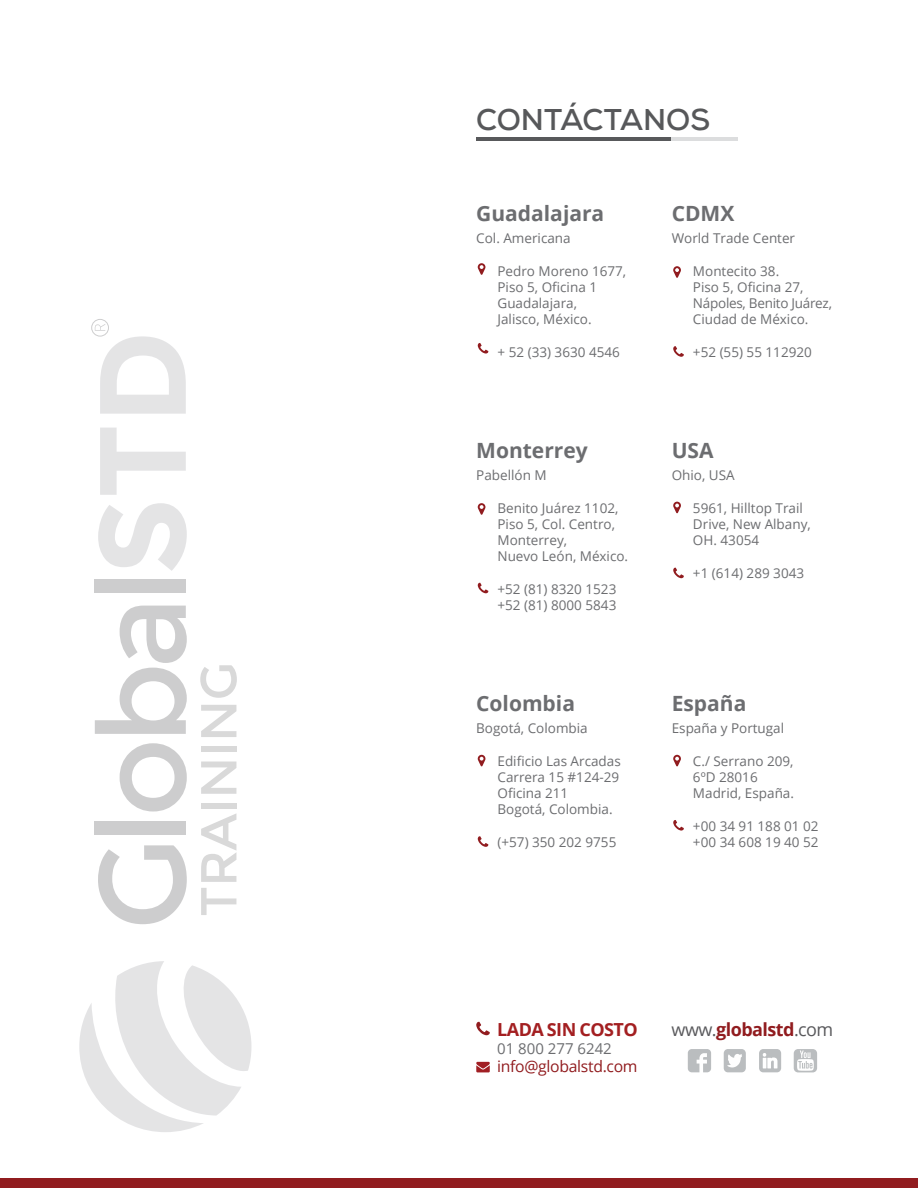
<style>
.page{position:relative;width:918px;height:1188px;background:#fff}
.page>*{position:absolute;margin:0;border:0;box-sizing:border-box;transform-origin:0 0}
.t1{font:700 30px "Nexa";color:#57585a}
.t2{font:700 21px "Open Sans";color:#6c6d70}
.t3{font:700 18px "Open Sans";letter-spacing:-.03em;color:#911c1f}
.t4{font:700 18px "Open Sans";letter-spacing:-.03em;color:#a31f21}
.t5{font:15.75px "Open Sans";letter-spacing:-.02em;color:#911c1f}
.t6{font:15px "Open Sans";color:#6c6d70}
.t7{font:13.5px/16.2px "Open Sans";color:#6c6d70}
.s1{font-weight:400;color:#59595c}
</style>
<div class="page">
<div style="left:0;top:1179px;width:918px;height:9px;background:#911c1f"></div>
<svg style="left:98px;top:845px;width:89px;height:79px"></svg>
<div style="left:95px;top:821px;width:91px;height:14px;background:#cdcdce"></div>
<svg style="left:120px;top:743px;width:67px;height:69px"></svg>
<svg style="left:95px;top:606px;width:92px;height:128px"></svg>
<div style="left:95px;top:579px;width:91px;height:14px;background:#cdcdce"></div>
<svg style="left:98px;top:503px;width:89px;height:68px"></svg>
<svg style="left:100px;top:428px;width:86px;height:67px"></svg>
<svg style="left:91px;top:319px;width:95px;height:95px"></svg>
<svg style="left:201px;top:888px;width:35px;height:27px"></svg>
<svg style="left:201px;top:814px;width:35px;height:68px"></svg>
<div style="left:201px;top:803px;width:35px;height:6px;background:#d9d9d9"></div>
<svg style="left:201px;top:762px;width:35px;height:32px"></svg>
<div style="left:201px;top:746px;width:35px;height:6px;background:#d9d9d9"></div>
<svg style="left:201px;top:705px;width:35px;height:32px"></svg>
<svg style="left:200px;top:665px;width:37px;height:33px"></svg>
<svg style="left:79px;top:961px;width:172px;height:171px"></svg>
<svg style="left:724px;top:1049px;width:22px;height:23px"></svg>
<svg style="left:759px;top:1049px;width:22px;height:23px"></svg>
<svg style="left:794px;top:1049px;width:23px;height:23px"></svg>
<svg style="left:688px;top:1049px;width:23px;height:23px"></svg>
<hr style="left:476px;top:137px;width:196px;height:4px;background:#58595b">
<hr style="left:672px;top:137px;width:66px;height:4px;background:#dcddde">
<svg style="left:673px;top:266px;width:8px;height:12px"></svg>
<svg style="left:478px;top:263px;width:7px;height:12px"></svg>
<svg style="left:478px;top:755px;width:7px;height:11px"></svg>
<svg style="left:673px;top:502px;width:8px;height:11px"></svg>
<svg style="left:673px;top:755px;width:8px;height:11px"></svg>
<svg style="left:673px;top:346px;width:11px;height:11px"></svg>
<svg style="left:478px;top:343px;width:10px;height:11px"></svg>
<svg style="left:478px;top:836px;width:10px;height:11px"></svg>
<svg style="left:673px;top:568px;width:11px;height:10px"></svg>
<svg style="left:673px;top:820px;width:11px;height:11px"></svg>
<svg style="left:478px;top:503px;width:7px;height:12px"></svg>
<svg style="left:478px;top:583px;width:10px;height:10px"></svg>
<svg style="left:476px;top:1022px;width:14px;height:13px"></svg>
<svg style="left:476px;top:1062px;width:14px;height:10px"></svg>
<p class="t1" style="left:476px;top:100px;width:235px">CONTÁCTANOS</p>
<p class="t2" style="left:476px;top:198px;width:130px">Guadalajara</p>
<p class="t7" style="left:476px;top:230px;width:96px">Col. Americana</p>
<p class="t7" style="left:498px;top:262px;width:130px">Pedro Moreno 1677,</p>
<p class="t7" style="left:498px;top:279px;width:101px">Piso 5, Oficina 1</p>
<p class="t7" style="left:498px;top:295px;width:96px">Guadalajara,<br>Jalisco, México.</p>
<p class="t7" style="left:498px;top:343px;width:124px">+ 52 (33) 3630 4546</p>
<p class="t2" style="left:476px;top:435px;width:113px">Monterrey</p>
<p class="t7" style="left:476px;top:467px;width:72px">Pabellón M</p>
<p class="t7" style="left:498px;top:499px;width:132px">Benito Juárez 1102,<br>Piso 5, Col. Centro,<br>Monterrey,<br>Nuevo León, México.</p>
<p class="t7" style="left:498px;top:580px;width:120px">+52 (81) 8320 1523</p>
<p class="t7" style="left:498px;top:597px;width:120px">+52 (81) 8000 5843</p>
<p class="t2" style="left:672px;top:198px;width:64px">CDMX</p>
<p class="t7" style="left:672px;top:230px;width:125px">World Trade Center</p>
<p class="t7" style="left:693px;top:262px;width:140px">Montecito 38.<br>Piso 5, Oficina 27,<br>Nápoles, Benito Juárez,<br>Ciudad de México.</p>
<p class="t7" style="left:693px;top:343px;width:120px">+52 (55) 55 112920</p>
<p class="t2" style="left:672px;top:435px;width:43px">USA</p>
<p class="t7" style="left:672px;top:467px;width:64px">Ohio, USA</p>
<p class="t7" style="left:693px;top:499px;width:119px">5961, Hilltop Trail<br>Drive, New Albany,<br>OH. 43054</p>
<p class="t7" style="left:693px;top:564px;width:113px">+1 (614) 289 3043</p>
<p class="t2" style="left:476px;top:689px;width:100px">Colombia</p>
<p class="t2" style="left:672px;top:689px;width:76px">España</p>
<p class="t7" style="left:476px;top:720px;width:113px">Bogotá, Colombia</p>
<p class="t7" style="left:498px;top:753px;width:125px">Edificio Las Arcadas</p>
<p class="t7" style="left:498px;top:769px;width:123px">Carrera 15 #124-29<br>Oficina 211</p>
<p class="t7" style="left:498px;top:801px;width:117px">Bogotá, Colombia.</p>
<p class="t7" style="left:498px;top:834px;width:120px">(+57) 350 202 9755</p>
<p class="t7" style="left:672px;top:720px;width:114px">España y Portugal</p>
<p class="t7" style="left:693px;top:753px;width:103px">C./ Serrano 209,<br>6ºD 28016<br>Madrid, España.</p>
<p class="t7" style="left:693px;top:817px;width:127px">+00 34 91 188 01 02</p>
<p class="t7" style="left:693px;top:834px;width:127px">+00 34 608 19 40 52</p>
<p class="t4" style="left:497px;top:1016px;width:142px">LADA SIN COSTO</p>
<p class="t6" style="left:497px;top:1038px;width:116px">01 800 277 6242</p>
<p class="t5" style="left:497px;top:1056px;width:142px">info@globalstd.com</p>
<p class="t3" style="left:672px;top:1016px;width:163px"><span class="s1">www.</span>globalstd<span class="s1">.com</span></p>
</div>
